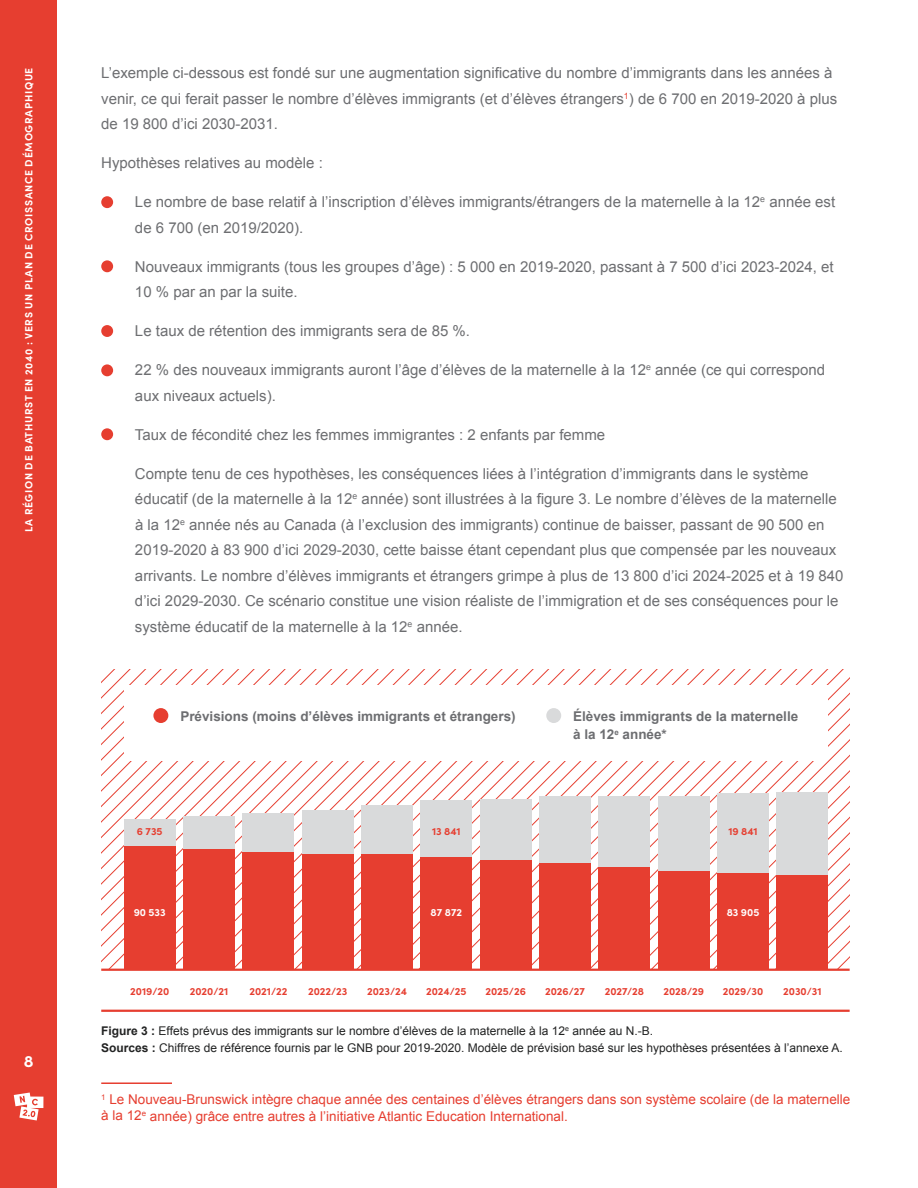
<style>
.page{position:relative;width:918px;height:1188px;background:#fff}
.page>*{position:absolute;margin:0;border:0;box-sizing:border-box;transform-origin:0 0}
.t1{font:700 16.5px "Sofia Pro";color:#fff}
.t2{font:15px/25.5px "Arial";color:#6d6e71}
.t3{font:13.5px/16.5px "Arial";color:#e63e30}
.t4{font:700 13.5px/18px "Arial";color:#6d6e71}
.t5{font:12px/16.5px "Arial";color:#222323}
.t6{font:700 10.5px "Sofia Pro";color:#e63e30}
.t7{font:700 10.5px "Sofia Pro";letter-spacing:.06em;color:#fff}
.s1{font-weight:700}
</style>
<div class="page">
<div style="left:0;top:0;width:57px;height:1188px;background:#e63e30"></div>
<svg style="left:14px;top:1093px;width:29px;height:28px"></svg>
<div style="left:101px;top:196px;width:12px;height:12px;background:#e63e30;border-radius:50%"></div>
<div style="left:101px;top:260px;width:12px;height:12px;background:#e63e30;border-radius:50%"></div>
<div style="left:101px;top:325px;width:12px;height:12px;background:#e63e30;border-radius:50%"></div>
<div style="left:101px;top:364px;width:12px;height:12px;background:#e63e30;border-radius:50%"></div>
<div style="left:101px;top:428px;width:12px;height:12px;background:#e63e30;border-radius:50%"></div>
<svg style="left:101px;top:670px;width:80px;height:299px"></svg>
<svg style="left:580px;top:670px;width:66px;height:299px"></svg>
<svg style="left:181px;top:670px;width:399px;height:299px"></svg>
<svg style="left:646px;top:670px;width:204px;height:299px"></svg>
<hr style="left:101px;top:969px;width:749px;height:2px;background:#e63e30">
<hr style="left:101px;top:1010px;width:749px;height:2px;background:#e63e30">
<div style="left:124px;top:846px;width:51px;height:124px;background:#e63e30"></div>
<div style="left:183px;top:848px;width:52px;height:122px;background:#e63e30"></div>
<div style="left:243px;top:851px;width:51px;height:119px;background:#e63e30"></div>
<div style="left:302px;top:854px;width:51px;height:116px;background:#e63e30"></div>
<div style="left:361px;top:854px;width:52px;height:116px;background:#e63e30"></div>
<div style="left:421px;top:857px;width:51px;height:113px;background:#e63e30"></div>
<div style="left:480px;top:859px;width:51px;height:111px;background:#e63e30"></div>
<div style="left:539px;top:863px;width:52px;height:107px;background:#e63e30"></div>
<div style="left:599px;top:867px;width:51px;height:103px;background:#e63e30"></div>
<div style="left:658px;top:871px;width:51px;height:99px;background:#e63e30"></div>
<div style="left:717px;top:872px;width:52px;height:98px;background:#e63e30"></div>
<div style="left:777px;top:874px;width:51px;height:96px;background:#e63e30"></div>
<div style="left:124px;top:819px;width:51px;height:27px;background:#d9dadb"></div>
<div style="left:183px;top:816px;width:52px;height:32px;background:#d9dadb"></div>
<div style="left:243px;top:813px;width:51px;height:38px;background:#d9dadb"></div>
<div style="left:302px;top:810px;width:51px;height:44px;background:#d9dadb"></div>
<div style="left:361px;top:805px;width:52px;height:49px;background:#d9dadb"></div>
<div style="left:421px;top:801px;width:51px;height:56px;background:#d9dadb"></div>
<div style="left:480px;top:799px;width:51px;height:60px;background:#d9dadb"></div>
<div style="left:539px;top:796px;width:52px;height:67px;background:#d9dadb"></div>
<div style="left:599px;top:796px;width:51px;height:71px;background:#d9dadb"></div>
<div style="left:658px;top:796px;width:51px;height:75px;background:#d9dadb"></div>
<div style="left:717px;top:793px;width:52px;height:79px;background:#d9dadb"></div>
<div style="left:777px;top:792px;width:51px;height:82px;background:#d9dadb"></div>
<div style="left:124px;top:685px;width:704px;height:75px;background:#fff"></div>
<div style="left:153px;top:708px;width:15px;height:15px;background:#e63e30;border-radius:50%"></div>
<div style="left:546px;top:708px;width:15px;height:15px;background:#d9dadb;border-radius:50%"></div>
<hr style="left:101px;top:1082px;width:71px;height:2px;background:#e63e30">
<p class="t7" style="left:21px;top:532px;width:466px;rotate:-90deg">LA RÉGION DE BATHURST EN 2040 : VERS UN PLAN DE CROISSANCE DÉMOGRAPHIQUE</p>
<p class="t1" style="left:24px;top:1048px;width:11px">8</p>
<p class="t2" style="left:101px;top:61px;width:738px">L’exemple ci-dessous est fondé sur une augmentation significative du nombre d’immigrants dans les années à venir, ce qui ferait passer le nombre d’élèves immigrants (et d’élèves étrangers<sup>1</sup>) de 6 700 en 2019-2020 à plus de 19 800 d’ici 2030-2031.</p>
<p class="t2" style="left:101px;top:151px;width:223px">Hypothèses relatives au modèle :</p>
<p class="t2" style="left:135px;top:190px;width:702px">Le nombre de base relatif à l’inscription d’élèves immigrants/étrangers de la maternelle à la 12<sup>e</sup> année est de 6 700 (en 2019/2020).</p>
<p class="t2" style="left:135px;top:254px;width:700px">Nouveaux immigrants (tous les groupes d’âge) : 5 000 en 2019-2020, passant à 7 500 d’ici 2023-2024, et<br>10 % par an par la suite.</p>
<p class="t2" style="left:135px;top:319px;width:337px">Le taux de rétention des immigrants sera de 85 %.</p>
<p class="t2" style="left:135px;top:358px;width:692px">22 % des nouveaux immigrants auront l’âge d’élèves de la maternelle à la 12<sup>e</sup> année (ce qui correspond aux niveaux actuels).</p>
<p class="t2" style="left:135px;top:422px;width:472px">Taux de fécondité chez les femmes immigrantes : 2 enfants par femme</p>
<p class="t2" style="left:135px;top:461px;width:710px">Compte tenu de ces hypothèses, les conséquences liées à l’intégration d’immigrants dans le système éducatif (de la maternelle à la 12<sup>e</sup> année) sont illustrées à la figure 3. Le nombre d’élèves de la maternelle à la 12<sup>e</sup> année nés au Canada (à l’exclusion des immigrants) continue de baisser, passant de 90 500 en 2019-2020 à 83 900 d’ici 2029-2030, cette baisse étant cependant plus que compensée par les nouveaux arrivants. Le nombre d’élèves immigrants et étrangers grimpe à plus de 13 800 d’ici 2024-2025 et à 19 840 d’ici 2029-2030. Ce scénario constitue une vision réaliste de l’immigration et de ses conséquences pour le système éducatif de la maternelle à la 12<sup>e</sup> année.</p>
<p class="t4" style="left:180px;top:708px;width:337px">Prévisions (moins d’élèves immigrants et étrangers)</p>
<p class="t4" style="left:573px;top:708px;width:227px">Élèves immigrants de la maternelle à la 12<sup>e</sup> année*</p>
<p class="t6" style="left:137px;top:823px;width:27px">6 735</p>
<p class="t6" style="left:432px;top:823px;width:30px">13 841</p>
<p class="t6" style="left:728px;top:823px;width:31px">19 841</p>
<p class="t7" style="left:431px;top:904px;width:33px">87 872</p>
<p class="t7" style="left:134px;top:904px;width:34px">90 533</p>
<p class="t7" style="left:727px;top:904px;width:34px">83 905</p>
<p class="t6" style="left:130px;top:983px;width:41px">2019/20</p>
<p class="t6" style="left:190px;top:983px;width:40px">2020/21</p>
<p class="t6" style="left:249px;top:983px;width:40px">2021/22</p>
<p class="t6" style="left:308px;top:983px;width:41px">2022/23</p>
<p class="t6" style="left:367px;top:983px;width:42px">2023/24</p>
<p class="t6" style="left:426px;top:983px;width:42px">2024/25</p>
<p class="t6" style="left:485px;top:983px;width:42px">2025/26</p>
<p class="t6" style="left:545px;top:983px;width:41px">2026/27</p>
<p class="t6" style="left:605px;top:983px;width:41px">2027/28</p>
<p class="t6" style="left:663px;top:983px;width:42px">2028/29</p>
<p class="t6" style="left:723px;top:983px;width:42px">2029/30</p>
<p class="t6" style="left:783px;top:983px;width:40px">2030/31</p>
<p class="t5" style="left:101px;top:1023px;width:743px"><span class="s1">Figure 3 :</span> Effets prévus des immigrants sur le nombre d’élèves de la maternelle à la 12<sup>e</sup> année au N.-B.<br><span class="s1">Sources :</span> Chiffres de référence fournis par le GNB pour 2019-2020. Modèle de prévision basé sur les hypothèses présentées à l’annexe A.</p>
<p class="t3" style="left:101px;top:1091px;width:751px"><sup>1</sup> Le Nouveau-Brunswick intègre chaque année des centaines d’élèves étrangers dans son système scolaire (de la maternelle à la 12<sup>e</sup> année) grâce entre autres à l’initiative Atlantic Education International.</p>
</div>
